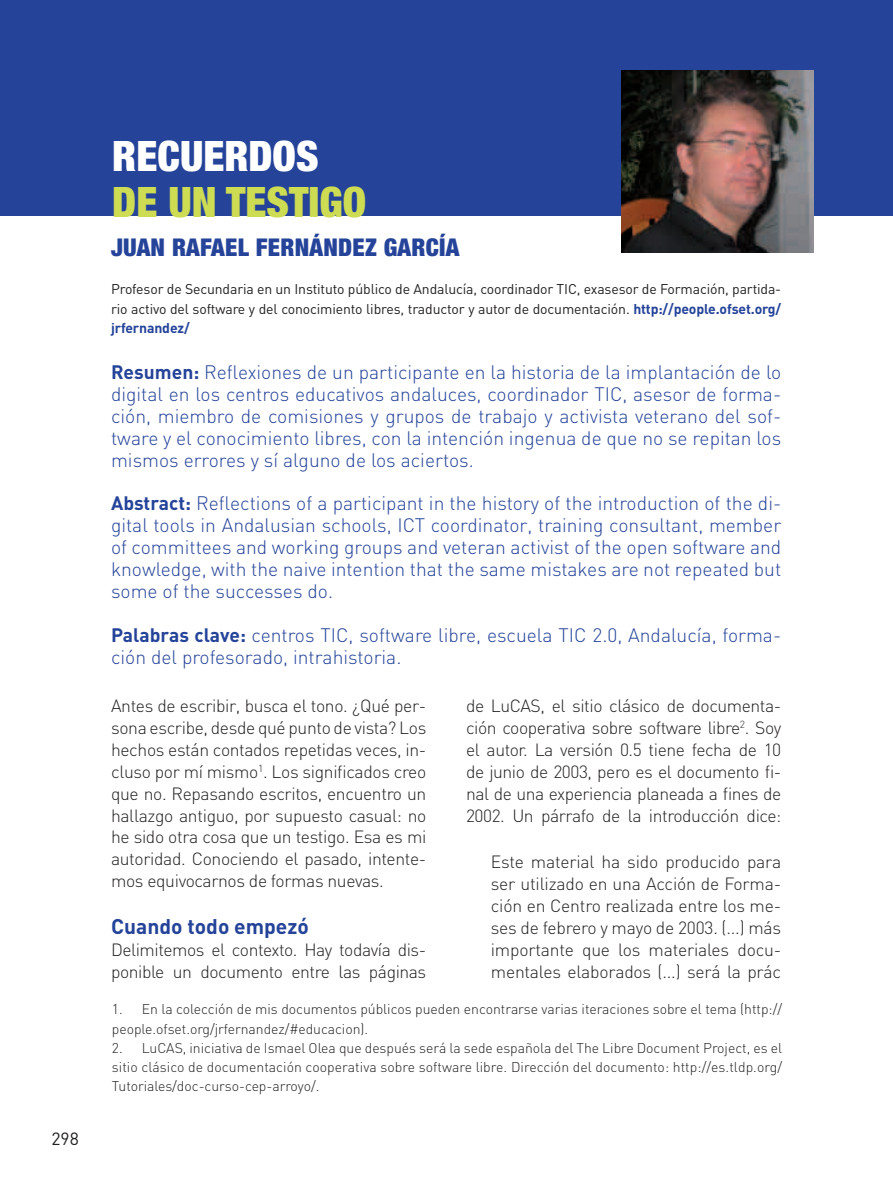
<style>
.page{position:relative;width:893px;height:1191px;background:#fff}
.page>*{position:absolute;margin:0;border:0;box-sizing:border-box;transform-origin:0 0}
.t1{font:900 condensed 42px "Helvetica Neue";color:#cedc53}
.t2{font:900 condensed 42px "Helvetica Neue";color:#fff}
.t3{font:900 condensed 24.5px "Helvetica Neue";letter-spacing:.01em;color:#244399}
.t4{font:700 21px "DIN";color:#244399}
.t5{font:300 19.25px/21.9px "DIN";color:#244399;text-align:justify}
.t6{font:300 17.5px/21.9px "DIN";letter-spacing:-.025em;color:#231f20;text-align:justify}
.t7{font:17.5px "DIN";color:#231f20}
.t8{font:300 14px/19.2px "DIN";color:#231f20}
.t9{font:14px/19.2px "DIN";letter-spacing:-.01em;color:#231f20;text-align:justify}
.s1{font-weight:700;color:#244399}
.s2{font-weight:700}
</style>
<div class="page">
<div style="left:0;top:0;width:892px;height:216px;background:#244399"></div>
<img style="left:621px;top:71px;width:192px;height:182px">
<p class="t7" style="left:51px;top:1131px;width:29px">298</p>
<h1 class="t2" style="left:112px;top:141px;width:208px">RECUERDOS</h1>
<h1 class="t1" style="left:112px;top:187px;width:255px">DE UN TESTIGO</h1>
<h2 class="t3" style="left:111px;top:238px;width:350px">JUAN RAFAEL FERNÁNDEZ GARCÍA</h2>
<p class="t9" style="left:111px;top:281px;width:671px">Profesor de Secundaria en un Instituto público de Andalucía, coordinador TIC, exasesor de Formación, partida&shy;rio activo del software y del conocimiento libres, traductor y autor de documentación. <span class="s1">http://people.ofset.org/ jrfernandez/</span></p>
<p class="t5" style="left:111px;top:363px;width:671px"><span class="s2">Resumen:</span> Reflexiones de un participante en la historia de la implantación de lo digital en los centros educativos andaluces, coordinador TIC, asesor de forma&shy;ción, miembro de comisiones y grupos de trabajo y activista veterano del sof&shy;tware y el conocimiento libres, con la intención ingenua de que no se repitan los mismos errores y sí alguno de los aciertos.</p>
<p class="t5" style="left:111px;top:494px;width:671px"><span class="s2">Abstract:</span> Reflections of a participant in the history of the introduction of the di&shy;gital tools in Andalusian schools, ICT coordinator, training consultant, member of committees and working groups and veteran activist of the open software and knowledge, with the naive intention that the same mistakes are not repeated but some of the successes do.</p>
<p class="t5" style="left:111px;top:626px;width:671px"><span class="s2">Palabras clave:</span> centros TIC, software libre, escuela TIC 2.0, Andalucía, forma&shy;ción del profesorado, intrahistoria.</p>
<p class="t6" style="left:111px;top:697px;width:317px">Antes de escribir, busca el tono. ¿Qué per&shy;sona escribe, desde qué punto de vista? Los hechos están contados repetidas veces, in&shy;cluso por mí mismo<sup>1</sup>. Los significados creo que no. Repasando escritos, encuentro un hallazgo antiguo, por supuesto casual: no he sido otra cosa que un testigo. Esa es mi autoridad. Conociendo el pasado, intente&shy;mos equivocarnos de formas nuevas.</p>
<p class="t4" style="left:111px;top:918px;width:199px">Cuando todo empezó</p>
<p class="t6" style="left:111px;top:940px;width:317px">Delimitemos el contexto. Hay todavía dis&shy;ponible un documento entre las páginas</p>
<p class="t6" style="left:466px;top:697px;width:317px">de LuCAS, el sitio clásico de documenta&shy;ción cooperativa sobre software libre<sup>2</sup>. Soy el autor. La versión 0.5 tiene fecha de 10 de junio de 2003, pero es el documento fi&shy;nal de una experiencia planeada a fines de 2002. Un párrafo de la introducción dice:</p>
<p class="t6" style="left:490px;top:853px;width:292px">Este material ha sido producido para ser utilizado en una Acción de Forma&shy;ción en Centro realizada entre los me&shy;ses de febrero y mayo de 2003. (...) más importante que los materiales docu&shy;mentales elaborados (...) será la prác</p>
<p class="t8" style="left:112px;top:1001px;width:671px">1. En la colección de mis documentos públicos pueden encontrarse varias iteraciones sobre el tema (http:// people.ofset.org/jrfernandez/#educacion).</p>
<p class="t8" style="left:112px;top:1039px;width:671px;text-align:justify">2. LuCAS, iniciativa de Ismael Olea que después será la sede española del The Libre Document Project, es el sitio clásico de documentación cooperativa sobre software libre. Dirección del documento: http://es.tldp.org/ Tutoriales/doc-curso-cep-arroyo/.</p>
</div>
